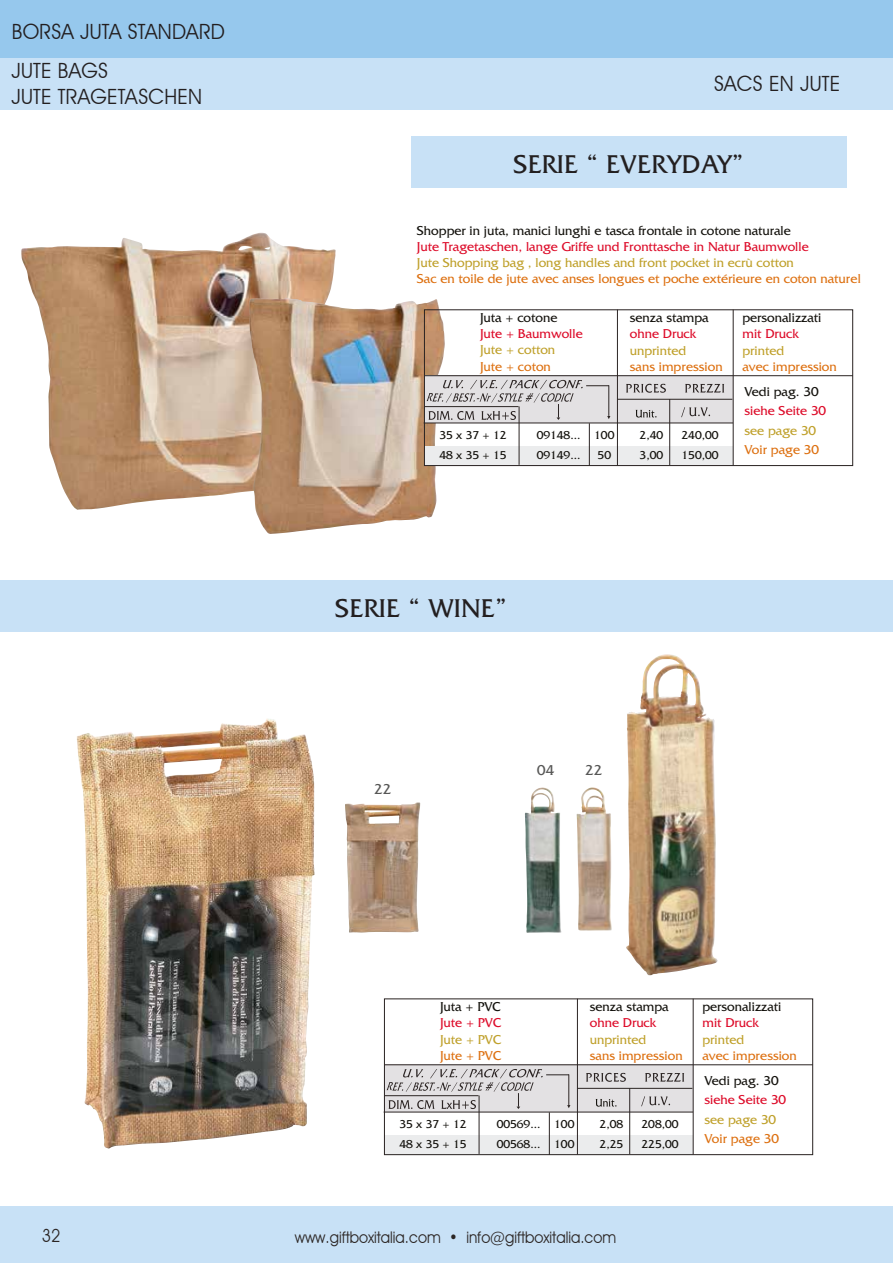
<style>
.page{position:relative;width:893px;height:1263px;background:#fff}
.page>*{position:absolute;margin:0;border:0;box-sizing:border-box;transform-origin:0 0}
.t1{font:27px "Friz Quadrata";letter-spacing:.01em;color:#231f20}
.t2{font:21px/39px "Avant Garde IT Cby BT";letter-spacing:.01em;color:#231f20}
.t3{font:18px "Avant Garde IT Cby BT";color:#2b2523;scale:.92 1}
.t4{font:16.2px "Avant Garde IT Cby BT";color:#2b2523;scale:.92 1}
.t5{font:15px "Friz Quadrata";color:#575756}
.t6{font:13.5px "Friz Quadrata";color:#dd7010}
.t7{font:13.5px "Friz Quadrata";color:#13110c}
.t8{font:13.5px "Friz Quadrata";color:#dd0b29}
.t9{font:13.5px "Friz Quadrata";color:#bfa02a}
.t10{font:12px "Friz Quadrata";color:#13110c}
</style>
<div class="page">
<div style="left:0;top:0;width:893px;height:59px;background:#96c8ed"></div>
<div style="left:0;top:58px;width:893px;height:51px;background:#c8e1f6"></div>
<div style="left:0;top:1206px;width:893px;height:57px;background:#c8e1f6"></div>
<div style="left:411px;top:137px;width:435px;height:51px;background:#c8e1f6"></div>
<div style="left:0;top:581px;width:893px;height:51px;background:#c8e1f6"></div>
<img style="left:21px;top:233px;width:315px;height:277px">
<img style="left:249px;top:298px;width:196px;height:236px">
<img style="left:77px;top:718px;width:238px;height:431px">
<img style="left:345px;top:802px;width:75px;height:131px">
<img style="left:626px;top:654px;width:92px;height:322px">
<img style="left:525px;top:787px;width:37px;height:146px">
<img style="left:576px;top:787px;width:36px;height:144px">
<div style="left:424px;top:446px;width:309px;height:19px;background:#ebeced"></div>
<div style="left:424px;top:375px;width:309px;height:48px;background:#e3e1e3"></div>
<svg style="left:626px;top:384px;width:40px;height:9px"></svg>
<svg style="left:685px;top:384px;width:39px;height:8px"></svg>
<hr style="left:519px;top:406px;width:1px;height:59px;background:#2b2423">
<hr style="left:589px;top:423px;width:1px;height:43px;background:#2b2423">
<hr style="left:617px;top:310px;width:1px;height:155px;background:#2b2423">
<hr style="left:669px;top:399px;width:1px;height:66px;background:#2b2423">
<svg style="left:681px;top:407px;width:29px;height:10px"></svg>
<hr style="left:617px;top:399px;width:115px;height:1px;background:#2b2423">
<hr style="left:424px;top:423px;width:309px;height:1px;background:#2b2423">
<hr style="left:733px;top:310px;width:1px;height:155px;background:#2b2423">
<hr style="left:425px;top:375px;width:428px;height:1px;background:#2b2423">
<svg style="left:636px;top:410px;width:20px;height:7px"></svg>
<div style="left:424px;top:309px;width:429px;height:157px;border:1px solid #2b2423"></div>
<svg style="left:426px;top:380px;width:184px;height:40px"></svg>
<div style="left:384px;top:1135px;width:309px;height:19px;background:#ebeced"></div>
<div style="left:384px;top:1064px;width:309px;height:48px;background:#e3e1e3"></div>
<svg style="left:586px;top:1073px;width:40px;height:9px"></svg>
<svg style="left:645px;top:1073px;width:39px;height:8px"></svg>
<hr style="left:479px;top:1095px;width:1px;height:59px;background:#2b2423">
<hr style="left:549px;top:1112px;width:1px;height:43px;background:#2b2423">
<hr style="left:577px;top:999px;width:1px;height:155px;background:#2b2423">
<hr style="left:629px;top:1088px;width:1px;height:66px;background:#2b2423">
<svg style="left:641px;top:1096px;width:29px;height:10px"></svg>
<hr style="left:577px;top:1088px;width:115px;height:1px;background:#2b2423">
<hr style="left:384px;top:1112px;width:309px;height:1px;background:#2b2423">
<hr style="left:693px;top:999px;width:1px;height:155px;background:#2b2423">
<hr style="left:385px;top:1064px;width:428px;height:1px;background:#2b2423">
<svg style="left:596px;top:1099px;width:20px;height:7px"></svg>
<div style="left:384px;top:998px;width:429px;height:157px;border:1px solid #2b2423"></div>
<svg style="left:386px;top:1069px;width:184px;height:40px"></svg>
<h2 class="t2" style="left:11px;top:12px;width:215px">BORSA JUTA STANDARD<br>JUTE BAGS</h2>
<h2 class="t2" style="left:11px;top:77px;width:192px">JUTE TRAGETASCHEN</h2>
<h2 class="t2" style="left:714px;top:64px;width:128px">SACS EN JUTE</h2>
<h1 class="t1" style="left:513px;top:149px;width:232px">SERIE “ EVERYDAY”</h1>
<p class="t7" style="left:417px;top:223px;width:375px">Shopper in juta, manici lunghi e tasca frontale in cotone naturale</p>
<p class="t8" style="left:417px;top:239px;width:393px">Jute Tragetaschen, lange Griffe und Fronttasche in Natur Baumwolle</p>
<p class="t9" style="left:417px;top:255px;width:378px">Jute Shopping bag , long handles and front pocket in ecrù cotton</p>
<p class="t6" style="left:417px;top:271px;width:445px">Sac en toile de jute avec anses longues et poche extérieure en coton naturel</p>
<p class="t7" style="left:480px;top:310px;width:79px">Juta + cotone</p>
<p class="t8" style="left:480px;top:326px;width:104px">Jute + Baumwolle</p>
<p class="t9" style="left:480px;top:342px;width:77px">Jute + cotton</p>
<p class="t6" style="left:480px;top:359px;width:72px">Jute + coton</p>
<p class="t7" style="left:630px;top:310px;width:80px">senza stampa</p>
<p class="t8" style="left:630px;top:326px;width:68px">ohne Druck</p>
<p class="t9" style="left:630px;top:343px;width:58px">unprinted</p>
<p class="t6" style="left:630px;top:359px;width:94px">sans impression</p>
<p class="t10" style="left:439px;top:429px;width:69px">35 x 37 + 12</p>
<p class="t10" style="left:537px;top:429px;width:79px">09148... 100</p>
<p class="t10" style="left:640px;top:429px;width:25px">2,40</p>
<p class="t10" style="left:682px;top:429px;width:38px">240,00</p>
<p class="t10" style="left:439px;top:448px;width:69px">48 x 35 + 15</p>
<p class="t10" style="left:537px;top:448px;width:45px">09149...</p>
<p class="t10" style="left:598px;top:448px;width:15px">50</p>
<p class="t10" style="left:640px;top:448px;width:25px">3,00</p>
<p class="t10" style="left:682px;top:448px;width:38px">150,00</p>
<p class="t7" style="left:742px;top:310px;width:81px">personalizzati</p>
<p class="t8" style="left:742px;top:326px;width:58px">mit Druck</p>
<p class="t9" style="left:742px;top:343px;width:43px">printed</p>
<p class="t6" style="left:742px;top:359px;width:96px">avec impression</p>
<p class="t7" style="left:745px;top:384px;width:76px">Vedi pag. 30</p>
<p class="t8" style="left:745px;top:403px;width:83px">siehe Seite 30</p>
<p class="t9" style="left:745px;top:423px;width:73px">see page 30</p>
<p class="t6" style="left:745px;top:442px;width:76px">Voir page 30</p>
<h1 class="t1" style="left:335px;top:593px;width:173px">SERIE “ WINE”</h1>
<p class="t5" style="left:374px;top:781px;width:19px">22</p>
<p class="t5" style="left:537px;top:762px;width:19px">04</p>
<p class="t5" style="left:585px;top:762px;width:19px">22</p>
<p class="t7" style="left:440px;top:999px;width:62px">Juta + PVC</p>
<p class="t8" style="left:440px;top:1015px;width:63px">Jute + PVC</p>
<p class="t9" style="left:440px;top:1031px;width:63px">Jute + PVC</p>
<p class="t6" style="left:440px;top:1048px;width:63px">Jute + PVC</p>
<p class="t7" style="left:590px;top:999px;width:80px">senza stampa</p>
<p class="t8" style="left:590px;top:1015px;width:68px">ohne Druck</p>
<p class="t9" style="left:590px;top:1032px;width:58px">unprinted</p>
<p class="t6" style="left:590px;top:1048px;width:94px">sans impression</p>
<p class="t10" style="left:399px;top:1118px;width:69px">35 x 37 + 12</p>
<p class="t10" style="left:497px;top:1118px;width:79px">00569... 100</p>
<p class="t10" style="left:600px;top:1118px;width:25px">2,08</p>
<p class="t10" style="left:642px;top:1118px;width:38px">208,00</p>
<p class="t10" style="left:399px;top:1137px;width:69px">48 x 35 + 15</p>
<p class="t10" style="left:497px;top:1137px;width:79px">00568... 100</p>
<p class="t10" style="left:600px;top:1137px;width:25px">2,25</p>
<p class="t10" style="left:642px;top:1137px;width:38px">225,00</p>
<p class="t7" style="left:702px;top:999px;width:81px">personalizzati</p>
<p class="t8" style="left:702px;top:1015px;width:58px">mit Druck</p>
<p class="t9" style="left:702px;top:1032px;width:43px">printed</p>
<p class="t6" style="left:702px;top:1048px;width:96px">avec impression</p>
<p class="t7" style="left:705px;top:1073px;width:76px">Vedi pag. 30</p>
<p class="t8" style="left:705px;top:1092px;width:83px">siehe Seite 30</p>
<p class="t9" style="left:705px;top:1112px;width:73px">see page 30</p>
<p class="t6" style="left:705px;top:1131px;width:76px">Voir page 30</p>
<h3 class="t3" style="left:42px;top:1224px;width:22px">32</h3>
<p class="t4" style="left:295px;top:1227px;width:351px">www.giftboxitalia.com • info@giftboxitalia.com</p>
</div>
